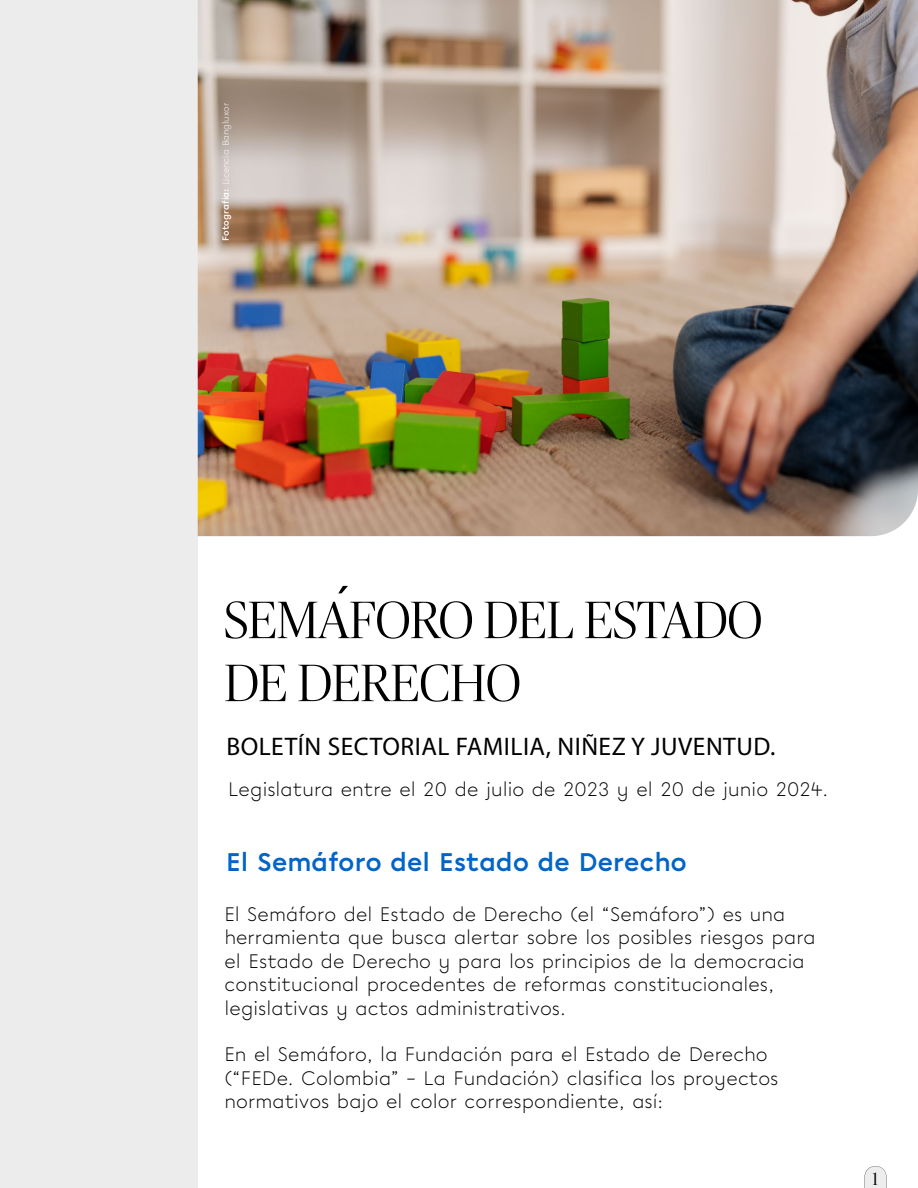
<style>
.page{position:relative;width:918px;height:1188px;background:#fff}
.page>*{position:absolute;margin:0;border:0;box-sizing:border-box;transform-origin:0 0}
.t1{font:300 52.5px/63px "Publico Banner Web";color:#000}
.t2{font:52.5px "Myriad Pro";color:#000}
.t3{font:25.5px "Myriad Pro";letter-spacing:.02em;color:#000}
.t4{font:700 25.5px "Chromatica";letter-spacing:.005em;color:#0164c7}
.t5{font:300 19.5px/23.4px "Chromatica";letter-spacing:.005em;color:#000}
.t6{font:300 18px "Publico Banner Web";color:#000}
.t7{font:300 9px "Chromatica";letter-spacing:.005em;color:#fff}
.s1{font-weight:700}
</style>
<div class="page">
<div style="left:0;top:0;width:198px;height:1188px;background:#ececec"></div>
<svg style="left:864px;top:1166px;width:23px;height:22px"></svg>
<img style="left:198px;top:0;width:720px;height:536px">
<p class="t7" style="left:221px;top:241px;width:140px;rotate:-90deg"><span class="s1">Fotografía:</span> Licencia Bangluxor</p>
<h1 class="t2" style="left:333px;top:572px;width:17px">´</h1>
<h1 class="t1" style="left:224px;top:591px;width:539px">SEMAFORO DEL ESTADO<br>DE DERECHO</h1>
<h2 class="t3" style="left:226px;top:731px;width:551px">BOLETÍN SECTORIAL FAMILIA, NIÑEZ Y JUVENTUD.</h2>
<p class="t5" style="left:228px;top:779px;width:601px">Legislatura entre el 20 de julio de 2023 y el 20 de junio 2024.</p>
<h2 class="t4" style="left:226px;top:850px;width:462px">El Semáforo del Estado de Derecho</h2>
<p class="t5" style="left:224px;top:904px;width:593px">El Semáforo del Estado de Derecho (el “Semáforo”) es una herramienta que busca alertar sobre los posibles riesgos para el Estado de Derecho y para los principios de la democracia constitucional procedentes de reformas constitucionales, legislativas y actos administrativos.</p>
<p class="t5" style="left:224px;top:1044px;width:555px">En el Semáforo, la Fundación para el Estado de Derecho (“FEDe. Colombia” – La Fundación) clasifica los proyectos normativos bajo el color correspondiente, así:</p>
<p class="t6" style="left:873px;top:1170px;width:7px">1</p>
</div>
